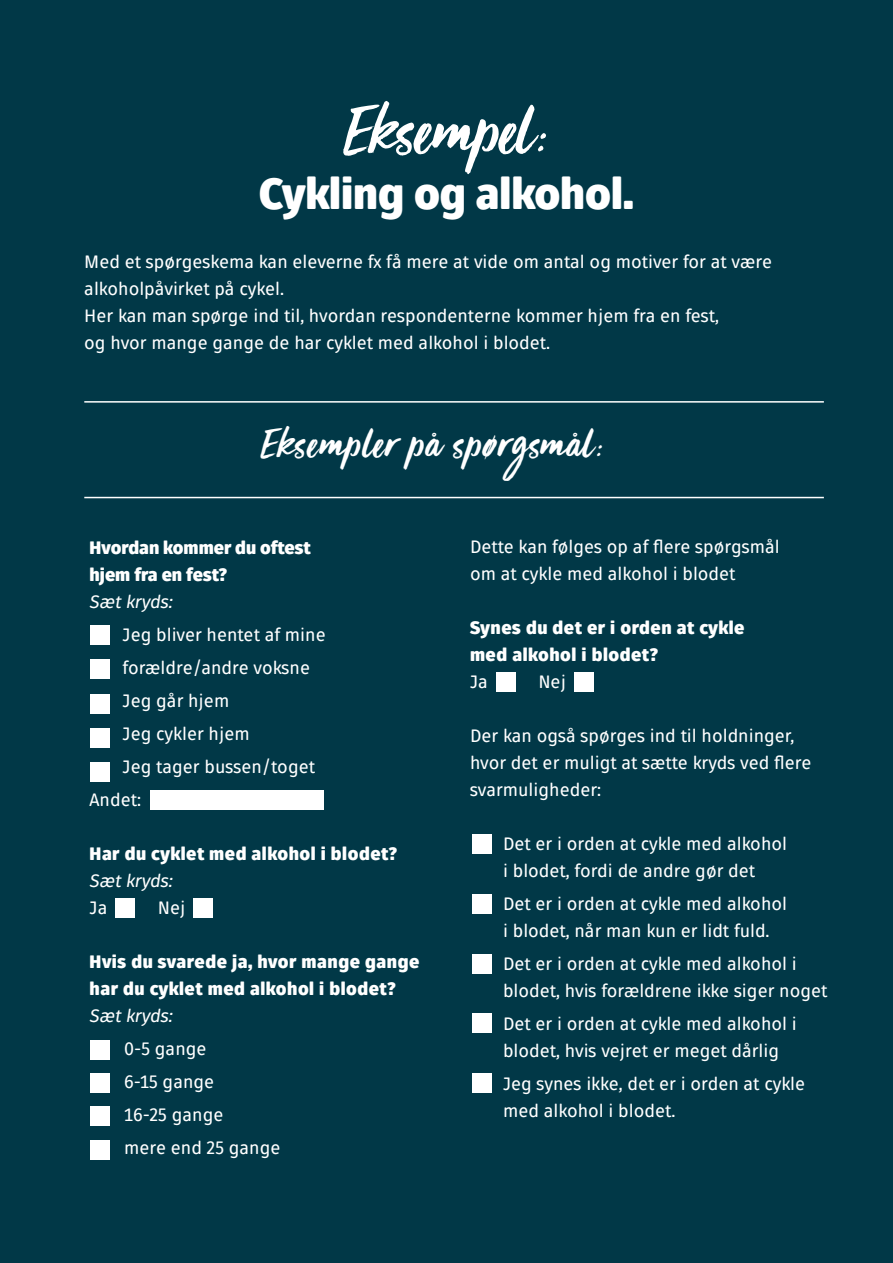
<style>
.page{position:relative;width:893px;height:1263px;background:#013847}
.page>*{position:absolute;margin:0;border:0;box-sizing:border-box;transform-origin:0 0}
.t1{font:75px "Viva Beautiful Pro B";color:#fff}
.t2{font:45px "Viva Beautiful Pro B";letter-spacing:.03em;color:#fff}
.t3{font:900 43.5px "Fuse V.2 Display";color:#fff}
.t4{font:18px/27px "Fuse V.2 Display";color:#fff}
.t5{font:900 18px/27px "Fuse V.2 Display";letter-spacing:.03em;color:#fff}
.t6{font:900 18px/27px "Fuse V.2 Display";color:#fff}
.t7{font:italic 18px "Fuse V.2 Display";color:#fff}
</style>
<div class="page">
<div style="left:90px;top:625px;width:20px;height:20px;background:#fff"></div>
<div style="left:90px;top:659px;width:20px;height:20px;background:#fff"></div>
<div style="left:90px;top:694px;width:20px;height:19px;background:#fff"></div>
<div style="left:90px;top:728px;width:20px;height:20px;background:#fff"></div>
<div style="left:90px;top:762px;width:20px;height:20px;background:#fff"></div>
<div style="left:151px;top:790px;width:173px;height:20px;background:#fff"></div>
<div style="left:193px;top:898px;width:20px;height:19px;background:#fff"></div>
<div style="left:115px;top:898px;width:20px;height:19px;background:#fff"></div>
<div style="left:574px;top:672px;width:20px;height:20px;background:#fff"></div>
<div style="left:496px;top:672px;width:20px;height:20px;background:#fff"></div>
<div style="left:90px;top:1040px;width:20px;height:19px;background:#fff"></div>
<div style="left:90px;top:1073px;width:20px;height:20px;background:#fff"></div>
<div style="left:90px;top:1106px;width:20px;height:20px;background:#fff"></div>
<div style="left:90px;top:1140px;width:20px;height:19px;background:#fff"></div>
<div style="left:472px;top:834px;width:20px;height:20px;background:#fff"></div>
<div style="left:472px;top:1073px;width:20px;height:19px;background:#fff"></div>
<div style="left:472px;top:894px;width:20px;height:20px;background:#fff"></div>
<div style="left:472px;top:1013px;width:20px;height:20px;background:#fff"></div>
<div style="left:472px;top:954px;width:20px;height:19px;background:#fff"></div>
<hr style="left:84px;top:497px;width:740px;height:1px;background:#fff">
<hr style="left:84px;top:401px;width:740px;height:2px;background:#fff">
<h1 class="t1" style="left:346px;top:80px;width:203px">Eksempel:</h1>
<h3 class="t3" style="left:259px;top:165px;width:376px">Cykling og alkohol.</h3>
<p class="t4" style="left:84px;top:249px;width:689px">Med et spørgeskema kan eleverne fx få mere at vide om antal og motiver for at være alkoholpåvirket på cykel.<br>Her kan man spørge ind til, hvordan respondenterne kommer hjem fra en fest,<br>og hvor mange gange de har cyklet med alkohol i blodet.</p>
<h2 class="t2" style="left:262px;top:413px;width:342px">Eksempler på spørgsmål:</h2>
<p class="t6" style="left:90px;top:534px;width:223px">Hvordan kommer du oftest hjem fra en fest?</p>
<p class="t7" style="left:90px;top:590px;width:84px">Sæt kryds:</p>
<p class="t4" style="left:123px;top:621px;width:205px">Jeg bliver hentet af mine</p>
<p class="t4" style="left:123px;top:654px;width:189px">forældre/andre voksne</p>
<p class="t4" style="left:123px;top:687px;width:108px">Jeg går hjem</p>
<p class="t4" style="left:123px;top:720px;width:129px">Jeg cykler hjem</p>
<p class="t4" style="left:123px;top:753px;width:194px">Jeg tager bussen/toget</p>
<p class="t4" style="left:90px;top:786px;width:53px">Andet:</p>
<p class="t5" style="left:90px;top:840px;width:309px">Har du cyklet med alkohol i blodet?</p>
<p class="t7" style="left:90px;top:869px;width:84px">Sæt kryds:</p>
<p class="t4" style="left:90px;top:894px;width:19px">Ja</p>
<p class="t4" style="left:158px;top:894px;width:29px">Nej</p>
<p class="t5" style="left:90px;top:948px;width:331px">Hvis du svarede ja, hvor mange gange har du cyklet med alkohol i blodet?</p>
<p class="t7" style="left:90px;top:1004px;width:84px">Sæt kryds:</p>
<p class="t4" style="left:124px;top:1032px;width:158px;line-height:33px">0-5 gange<br>6-15 gange<br>16-25 gange<br>mere end 25 gange</p>
<p class="t4" style="left:470px;top:534px;width:311px">Dette kan følges op af flere spørgsmål om at cykle med alkohol i blodet</p>
<p class="t5" style="left:470px;top:614px;width:276px">Synes du det er i orden at cykle med alkohol i blodet?</p>
<p class="t4" style="left:470px;top:669px;width:19px">Ja</p>
<p class="t4" style="left:538px;top:669px;width:29px">Nej</p>
<p class="t4" style="left:470px;top:723px;width:343px">Der kan også spørges ind til holdninger, hvor det er muligt at sætte kryds ved flere svarmuligheder:</p>
<p class="t4" style="left:503px;top:831px;width:285px">Det er i orden at cykle med alkohol i blodet, fordi de andre gør det</p>
<p class="t4" style="left:503px;top:891px;width:285px">Det er i orden at cykle med alkohol i blodet, når man kun er lidt fuld.</p>
<p class="t4" style="left:503px;top:951px;width:326px">Det er i orden at cykle med alkohol i blodet, hvis forældrene ikke siger noget</p>
<p class="t4" style="left:503px;top:1011px;width:295px">Det er i orden at cykle med alkohol i blodet, hvis vejret er meget dårlig</p>
<p class="t4" style="left:503px;top:1071px;width:304px">Jeg synes ikke, det er i orden at cykle med alkohol i blodet.</p>
</div>
